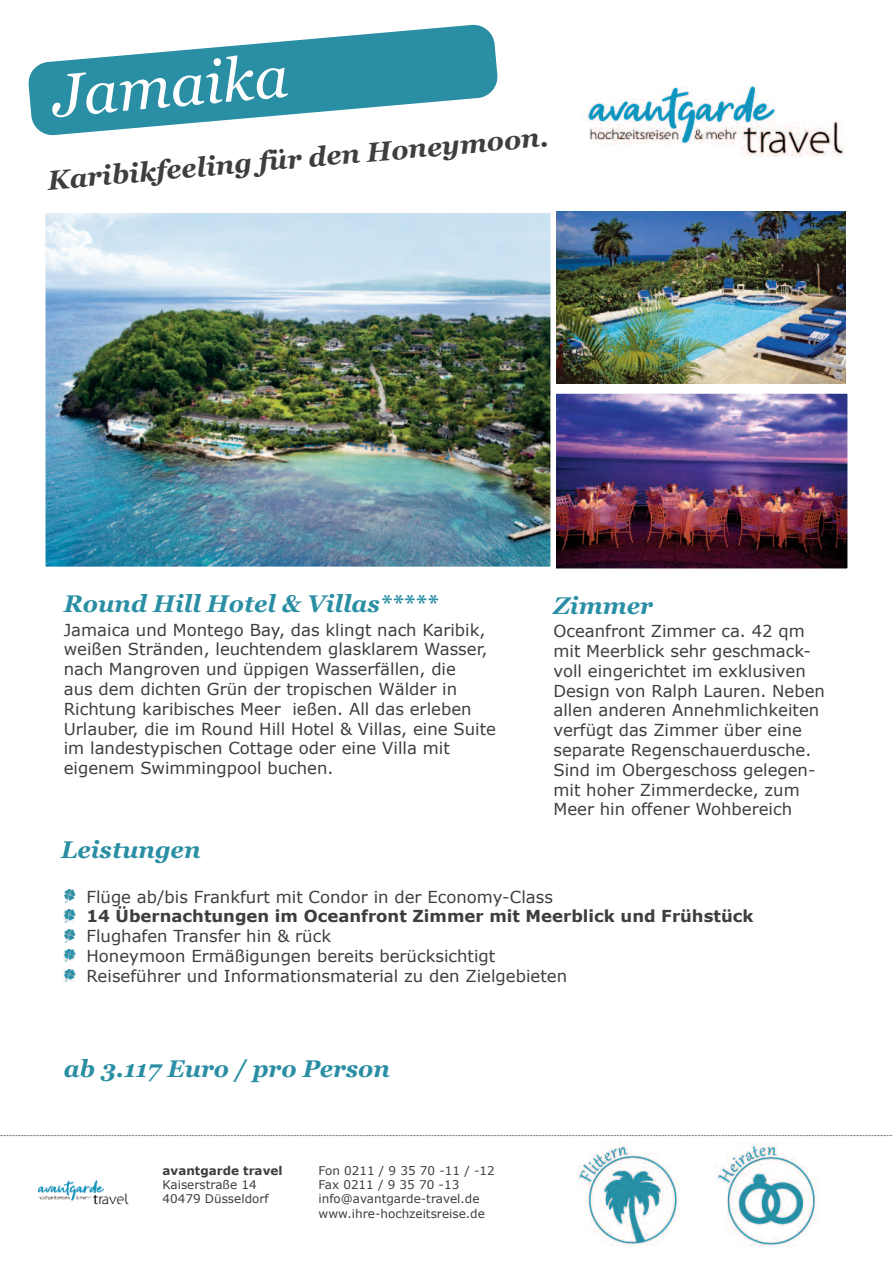
<style>
.page{position:relative;width:893px;height:1263px;background:#fff}
.page>*{position:absolute;margin:0;border:0;box-sizing:border-box;transform-origin:0 0}
.t1{font:italic 60px "Georgia";color:#fff}
.t2{font:italic 700 27px "Georgia";color:#3e3e3f}
.t3{font:italic 700 24px "Georgia";color:#2a8fa4}
.t4{font:16.5px/19.8px "Verdana";color:#3e3e3f}
.t5{font:700 16.5px "Verdana";color:#3e3e3f}
.t6{font:12px/14.4px "Verdana";color:#3e3e3f}
.t7{font:700 12px "Verdana";color:#3e3e3f}
</style>
<div class="page">
<img style="left:587px;top:86px;width:257px;height:71px">
<img style="left:47px;top:214px;width:502px;height:352px">
<div style="left:43px;top:210px;width:510px;height:360px;border:3px solid #fff"></div>
<img style="left:557px;top:395px;width:289px;height:172px">
<div style="left:553px;top:391px;width:297px;height:180px;border:3px solid #fff"></div>
<img style="left:37px;top:1180px;width:92px;height:25px">
<svg style="left:0;top:1135px;width:893px;height:1px"></svg>
<svg style="left:28px;top:24px;width:470px;height:112px;fill:#2a8fa4"></svg>
<svg style="left:63px;top:890px;width:13px;height:12px"></svg>
<svg style="left:63px;top:910px;width:13px;height:12px"></svg>
<svg style="left:63px;top:929px;width:13px;height:13px"></svg>
<svg style="left:63px;top:949px;width:13px;height:13px"></svg>
<svg style="left:63px;top:969px;width:13px;height:13px"></svg>
<img style="left:577px;top:1142px;width:101px;height:103px">
<img style="left:715px;top:1143px;width:104px;height:104px">
<img style="left:556px;top:211px;width:290px;height:172px">
<h1 class="t1" style="left:50px;top:61px;width:238px;rotate:-5deg">Jamaika</h1>
<h2 class="t2" style="left:46px;top:165px;width:504px;rotate:-5deg">Karibikfeeling für den Honeymoon.</h2>
<h3 class="t3" style="left:64px;top:590px;width:375px">Round Hill Hotel &amp; Villas*****</h3>
<p class="t4" style="left:64px;top:619px;width:434px">Jamaica und Montego Bay, das klingt nach Karibik, weißen Stränden, leuchtendem glasklarem Wasser, nach Mangroven und üppigen Wasserfällen, die<br>aus dem dichten Grün der tropischen Wälder in Richtung karibisches Meer ießen. All das erleben Urlauber, die im Round Hill Hotel &amp; Villas, eine Suite im landestypischen Cottage oder eine Villa mit eigenem Swimmingpool buchen.</p>
<h3 class="t3" style="left:553px;top:591px;width:101px">Zimmer</h3>
<p class="t4" style="left:553px;top:621px;width:273px">Oceanfront Zimmer ca. 42 qm mit Meerblick sehr geschmack&shy;voll eingerichtet im exklusiven<br>Design von Ralph Lauren. Neben allen anderen Annehmlichkeiten verfügt das Zimmer über eine separate Regenschauerdusche.<br>Sind im Obergeschoss gelegen&shy;mit hoher Zimmerdecke, zum<br>Meer hin offener Wohbereich</p>
<h3 class="t3" style="left:61px;top:835px;width:141px">Leistungen</h3>
<p class="t4" style="left:87px;top:886px;width:468px">Flüge ab/bis Frankfurt mit Condor in der Economy-Class</p>
<p class="t5" style="left:87px;top:906px;width:668px">14 Übernachtungen im Oceanfront Zimmer mit Meerblick und Frühstück</p>
<p class="t4" style="left:87px;top:926px;width:482px">Flughafen Transfer hin &amp; rück<br>Honeymoon Ermäßigungen bereits berücksichtigt<br>Reiseführer und Informationsmaterial zu den Zielgebieten</p>
<h3 class="t3" style="left:64px;top:1055px;width:328px">ab 3.117 Euro / pro Person</h3>
<p class="t7" style="left:163px;top:1162px;width:122px">avantgarde travel</p>
<p class="t6" style="left:163px;top:1177px;width:108px">Kaiserstraße 14<br>40479 Düsseldorf</p>
<p class="t6" style="left:319px;top:1162px;width:178px">Fon 0211 / 9 35 70 -11 / -12<br>Fax 0211 / 9 35 70 -13 info@avantgarde-travel.de www.ihre-hochzeitsreise.de</p>
</div>
